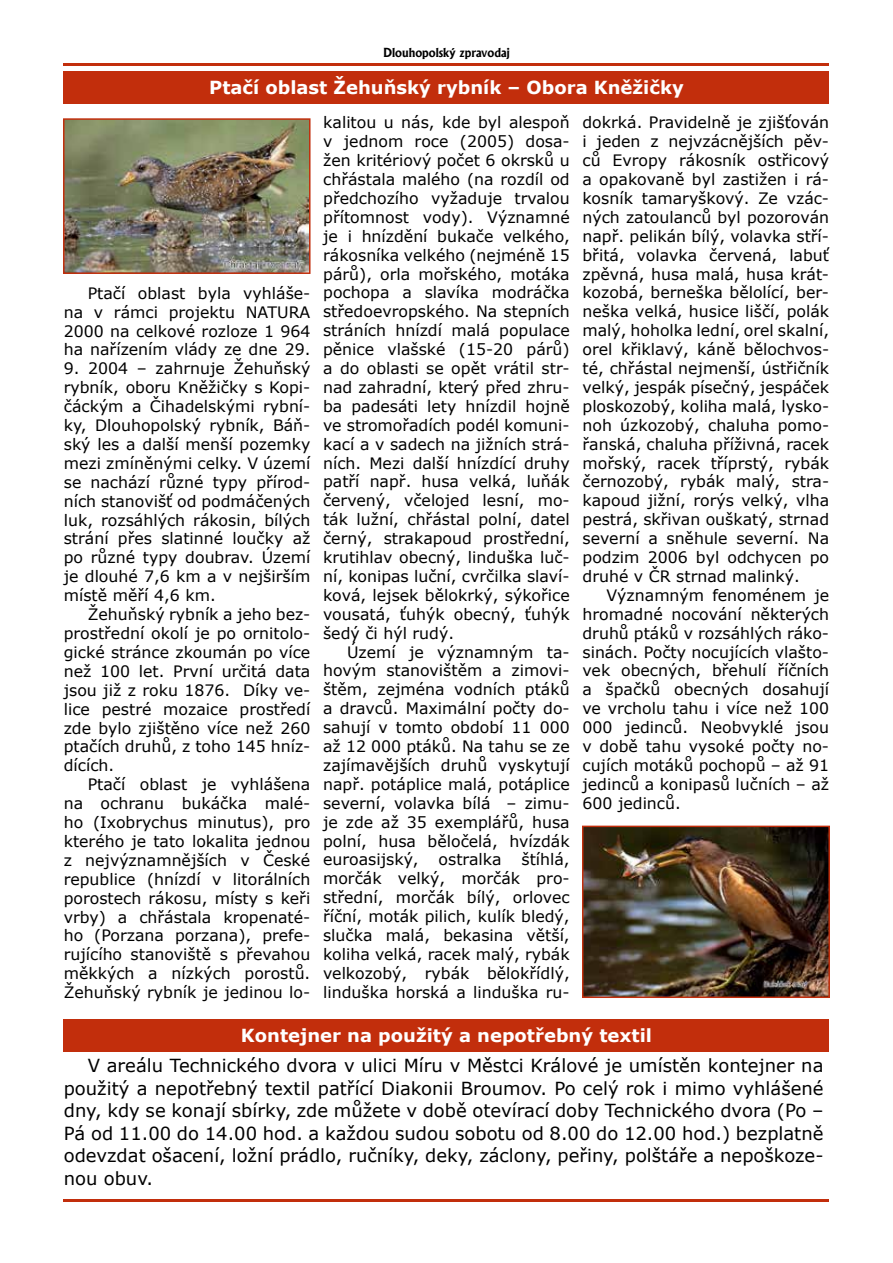
<style>
.page{position:relative;width:893px;height:1263px;background:#fff}
.page>*{position:absolute;margin:0;border:0;box-sizing:border-box;transform-origin:0 0}
.t1{font:18px/22.5px "Verdana";color:#000;text-align:justify}
.t2{font:700 18px "Verdana";color:#fff}
.t3{font:15.75px/18.9px "Verdana";color:#000;text-align:justify}
.t4{font:700 12px "Albertus";color:#000}
</style>
<div class="page">
<hr style="left:64px;top:1199px;width:765px;height:2px;background:#c22e0c">
<hr style="left:64px;top:64px;width:765px;height:2px;background:#c22e0c">
<img style="left:66px;top:121px;width:242px;height:150px">
<div style="left:63px;top:118px;width:248px;height:156px;border:2px solid #c22e0c"></div>
<div style="left:64px;top:72px;width:765px;height:32px;background:#c22e0c"></div>
<img style="left:584px;top:828px;width:244px;height:168px">
<div style="left:582px;top:826px;width:248px;height:172px;border:1px solid #c22e0c"></div>
<div style="left:64px;top:1019px;width:765px;height:32px;background:#c22e0c"></div>
<p class="t4" style="left:383px;top:46px;width:128px">Dlouhopolský zpravodaj</p>
<p class="t2" style="left:209px;top:75px;width:476px">Ptačí oblast Žehuňský rybník – Obora Kněžičky</p>
<p class="t3" style="left:64px;top:283px;width:248px;text-indent:24px">Ptačí oblast byla vyhláše&shy;na v rámci projektu NATURA 2000 na celkové rozloze 1 964 ha nařízením vlády ze dne 29.</p>
<p class="t3" style="left:64px;top:359px;width:248px">9. 2004 – zahrnuje Žehuňský rybník, oboru Kněžičky s Kopi&shy;čáckým a Čihadelskými rybní&shy;ky, Dlouhopolský rybník, Báň&shy;ský les a další menší pozemky mezi zmíněnými celky. V území se nachází různé typy přírod&shy;ních stanovišť od podmáčených luk, rozsáhlých rákosin, bílých strání přes slatinné loučky až po různé typy doubrav. Území je dlouhé 7,6 km a v nejširším místě měří 4,6 km.</p>
<p class="t3" style="left:64px;top:605px;width:248px;text-indent:24px">Žehuňský rybník a jeho bez&shy;prostřední okolí je po ornitolo&shy;gické stránce zkoumán po více než 100 let. První určitá data jsou již z roku 1876. Díky ve&shy;lice pestré mozaice prostředí zde bylo zjištěno více než 260 ptačích druhů, z toho 145 hníz&shy;dících.</p>
<p class="t3" style="left:64px;top:775px;width:248px;text-indent:24px">Ptačí oblast je vyhlášena na ochranu bukáčka malé&shy;ho (Ixobrychus minutus), pro kterého je tato lokalita jednou z nejvýznamnějších v České republice (hnízdí v litorálních porostech rákosu, místy s keři vrby) a chřástala kropenaté&shy;ho (Porzana porzana), prefe&shy;rujícího stanoviště s převahou měkkých a nízkých porostů.<br>Žehuňský rybník je jedinou lo-</p>
<p class="t3" style="left:323px;top:113px;width:248px">kalitou u nás, kde byl alespoň v jednom roce (2005) dosa&shy;žen kritériový počet 6 okrsků u chřástala malého (na rozdíl od předchozího vyžaduje trvalou přítomnost vody). Významné je i hnízdění bukače velkého, rákosníka velkého (nejméně 15 párů), orla mořského, motáka pochopa a slavíka modráčka středoevropského. Na stepních stráních hnízdí malá populace pěnice vlašské (15-20 párů) a do oblasti se opět vrátil str&shy;nad zahradní, který před zhru&shy;ba padesáti lety hnízdil hojně ve stromořadích podél komuni&shy;kací a v sadech na jižních strá&shy;ních. Mezi další hnízdící druhy patří např. husa velká, luňák červený, včelojed lesní, mo&shy;ták lužní, chřástal polní, datel černý, strakapoud prostřední, krutihlav obecný, linduška luč&shy;ní, konipas luční, cvrčilka slaví&shy;ková, lejsek bělokrký, sýkořice vousatá, ťuhýk obecný, ťuhýk šedý či hýl rudý.</p>
<p class="t3" style="left:323px;top:642px;width:248px;text-indent:24px">Území je významným ta&shy;hovým stanovištěm a zimovi&shy;štěm, zejména vodních ptáků a dravců. Maximální počty do&shy;sahují v tomto období 11 000 až 12 000 ptáků. Na tahu se ze zajímavějších druhů vyskytují např. potáplice malá, potáplice severní, volavka bílá – zimu&shy;je zde až 35 exemplářů, husa polní, husa běločelá, hvízdák euroasijský,</p>
<p class="t3" style="left:323px;top:850px;width:248px;text-indent:198px">štíhlá, morčák velký, morčák pro&shy;střední, morčák bílý, orlovec říční, moták pilich, kulík bledý, slučka malá, bekasina větší, koliha velká, racek malý, rybák velkozobý, rybák bělokřídlý, linduška horská a linduška ru-</p>
<p class="t3" style="left:439px;top:850px;width:64px">ostralka</p>
<p class="t3" style="left:582px;top:113px;width:248px">dokrká. Pravidelně je zjišťován i jeden z nejvzácnějších pěv&shy;ců Evropy rákosník ostřicový a opakovaně byl zastižen i rá&shy;kosník tamaryškový. Ze vzác&shy;ných zatoulanců byl pozorován např. pelikán bílý, volavka stří&shy;břitá, volavka červená, labuť zpěvná, husa malá, husa krát&shy;kozobá, berneška bělolící, ber&shy;neška velká, husice liščí, polák malý, hoholka lední, orel skalní, orel křiklavý, káně bělochvos&shy;té, chřástal nejmenší, ústřičník velký, jespák písečný, jespáček ploskozobý, koliha malá, lysko&shy;noh úzkozobý, chaluha pomo&shy;řanská, chaluha příživná, racek mořský, racek tříprstý, rybák černozobý, rybák malý, stra&shy;kapoud jižní, rorýs velký, vlha pestrá, skřivan ouškatý, strnad severní a sněhule severní. Na podzim 2006 byl odchycen po druhé v ČR strnad malinký.</p>
<p class="t3" style="left:582px;top:585px;width:248px;text-indent:24px">Významným fenoménem je hromadné nocování některých druhů ptáků v rozsáhlých ráko&shy;sinách. Počty nocujících vlašto&shy;vek obecných, břehulí říčních a špačků obecných dosahují ve vrcholu tahu i více než 100<br>000 jedinců. Neobvyklé jsou v době tahu vysoké počty no&shy;cujích motáků pochopů – až 91 jedinců a konipasů lučních – až 600 jedinců.</p>
<p class="t2" style="left:241px;top:1022px;width:413px">Kontejner na použitý a nepotřebný textil</p>
<p class="t1" style="left:64px;top:1054px;width:761px;text-indent:24px">V areálu Technického dvora v ulici Míru v Městci Králové je umístěn kontejner na použitý a nepotřebný textil patřící Diakonii Broumov. Po celý rok i mimo vyhlášené dny, kdy se konají sbírky, zde můžete v době otevírací doby Technického dvora (Po – Pá od 11.00 do 14.00 hod. a každou sudou sobotu od 8.00 do 12.00 hod.) bezplatně odevzdat ošacení, ložní prádlo, ručníky, deky, záclony, peřiny, polštáře a nepoškoze&shy;nou obuv.</p>
</div>
